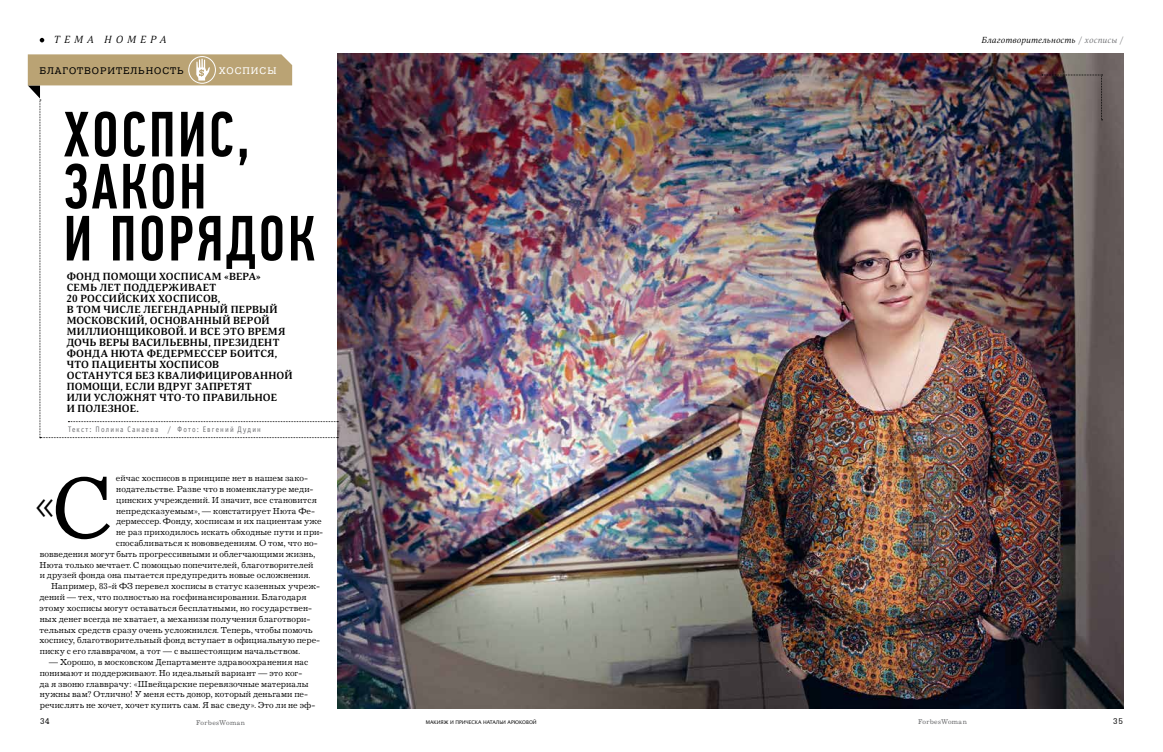
<style>
.page{position:relative;width:1163px;height:752px;background:#fff}
.page>*{position:absolute;margin:0;border:0;box-sizing:border-box;transform-origin:0 0}
.t1{font:500 64px/52px "PF Din Text Comp Pro";letter-spacing:.04em;color:#000}
.t2{font:50px "Journal";color:#000}
.t3{font:700 10px/11px "Orbi";letter-spacing:.025em;color:#000;scale:1.1 1}
.t4{font:italic 10px "Orbi";letter-spacing:.41em;color:#000}
.t5{font:9.5px "Pragmatica Slab";letter-spacing:.1em;color:#000}
.t6{font:9.5px "Pragmatica Slab";letter-spacing:.1em;color:#fff}
.t7{font:9px/10.8px "Journal";letter-spacing:.01em;color:#000}
.t8{font:italic 8.5px "Orbi";letter-spacing:.04em;color:#000}
.t9{font:8px "Officina Sans C";letter-spacing:.165em;color:#6d6e71;scale:.9 1}
.t10{font:8px "AG Gloria";color:#000}
.t11{font:7px "Journal";letter-spacing:.04em;color:#58595b}
.t12{font:5px "Office Type Sans";color:#000}
.s1{color:#6d6e71}
.s2{font-size:90px}
</style>
<div class="page">
<svg style="left:40px;top:38px;width:4px;height:4px"></svg>
<img style="left:337px;top:54px;width:786px;height:654px">
<svg style="left:1041px;top:75px;width:61px;height:45px;background:#585053"></svg>
<svg style="left:28px;top:54px;width:310px;height:384px"></svg>
<p class="t4" style="left:54px;top:33px;width:114px">ТЕМА НОМЕРА</p>
<p class="t8" style="left:981px;top:35px;width:143px">Благотворительность <span class="s1">/ хосписы /</span></p>
<p class="t5" style="left:39px;top:65px;width:145px">БЛАГОТВОРИТЕЛЬНОСТЬ</p>
<p class="t6" style="left:219px;top:65px;width:59px">ХОСПИСЫ</p>
<h1 class="t1" style="left:64px;top:109px;width:253px">Хоспис, закон<br>и порядок</h1>
<p class="t3" style="left:67px;top:270px;width:207px">Фонд помощи хосписам «Вера» семь лет поддерживает<br>20 российских хосписов,<br>в том числе легендарный Первый московский, основанный Верой<br>Миллионщиковой. И все это время дочь Веры Васильевны, президент фонда Нюта Федермессер боится, что пациенты хосписов<br>останутся без квалифицированной помощи, если вдруг запретят<br>или усложнят что-то правильное<br>и полезное.</p>
<p class="t9" style="left:68px;top:425px;width:216px">Текст: Полина Санаева / Фото: Евгений Дудин</p>
<p class="t7" style="left:116px;top:473px;width:194px">ейчас хосписов в принципе нет в нашем зако-</p>
<p class="t7" style="left:116px;top:483px;width:198px">нодательстве. Разве что в номенклатуре меди-</p>
<p class="t7" style="left:116px;top:494px;width:202px">цинских учреждений. И значит, все становится</p>
<p class="t7" style="left:116px;top:505px;width:200px">непредсказуемым», — констатирует Нюта Фе-</p>
<p class="t7" style="left:116px;top:516px;width:207px">дермессер. Фонду, хосписам и их пациентам уже</p>
<p class="t7" style="left:116px;top:527px;width:208px">не раз приходилось искать обходные пути и при-</p>
<p class="t7" style="left:116px;top:537px;width:203px">спосабливаться к нововведениям. О том, что но-</p>
<p class="t7" style="left:40px;top:548px;width:277px">вовведения могут быть прогрессивными и облегчающими жизнь,</p>
<p class="t7" style="left:40px;top:559px;width:275px">Нюта только мечтает. С помощью попечителей, благотворителей</p>
<p class="t7" style="left:40px;top:570px;width:272px">и друзей фонда она пытается предупредить новые осложнения.</p>
<p class="t7" style="left:51px;top:581px;width:270px">Например, 83-й ФЗ перевел хосписы в статус казенных учреж-</p>
<p class="t7" style="left:39px;top:591px;width:268px">дений — тех, что полностью на госфинансировании. Благодаря</p>
<p class="t7" style="left:40px;top:602px;width:274px">этому хосписы могут оставаться бесплатными, но государствен-</p>
<p class="t7" style="left:40px;top:613px;width:272px">ных денег всегда не хватает, а механизм получения благотвори-</p>
<p class="t7" style="left:39px;top:624px;width:274px">тельных средств сразу очень усложнился. Теперь, чтобы помочь</p>
<p class="t7" style="left:39px;top:635px;width:282px">хоспису, благотворительный фонд вступает в официальную пере-</p>
<p class="t7" style="left:40px;top:645px;width:262px">писку с его главврачом, а тот — с вышестоящим начальством.</p>
<p class="t7" style="left:39px;top:656px;width:277px;text-indent:9px">— Хорошо, в московском Департаменте здравоохранения нас понимают и поддерживают. Но идеальный вариант — это ког-<br>да я звоню главврачу: «Швейцарские перевязочные материалы нужны вам? Отлично! У меня есть донор, который деньгами пе&shy;речислять не хочет, хочет купить сам. Я вас сведу». Это ли не эф-</p>
<h2 class="t2" style="left:33px;top:474px;width:82px">«<span class="s2">С</span></h2>
<p class="t10" style="left:40px;top:716px;width:11px">34</p>
<p class="t11" style="left:196px;top:717px;width:50px">ForbesWoman</p>
<p class="t11" style="left:917px;top:717px;width:50px">ForbesWoman</p>
<p class="t10" style="left:1113px;top:716px;width:11px">35</p>
<p class="t12" style="left:425px;top:719px;width:112px">МАКИЯЖ И ПРИЧЕСКА НАТАЛЬИ АРЮКОВОЙ</p>
</div>
